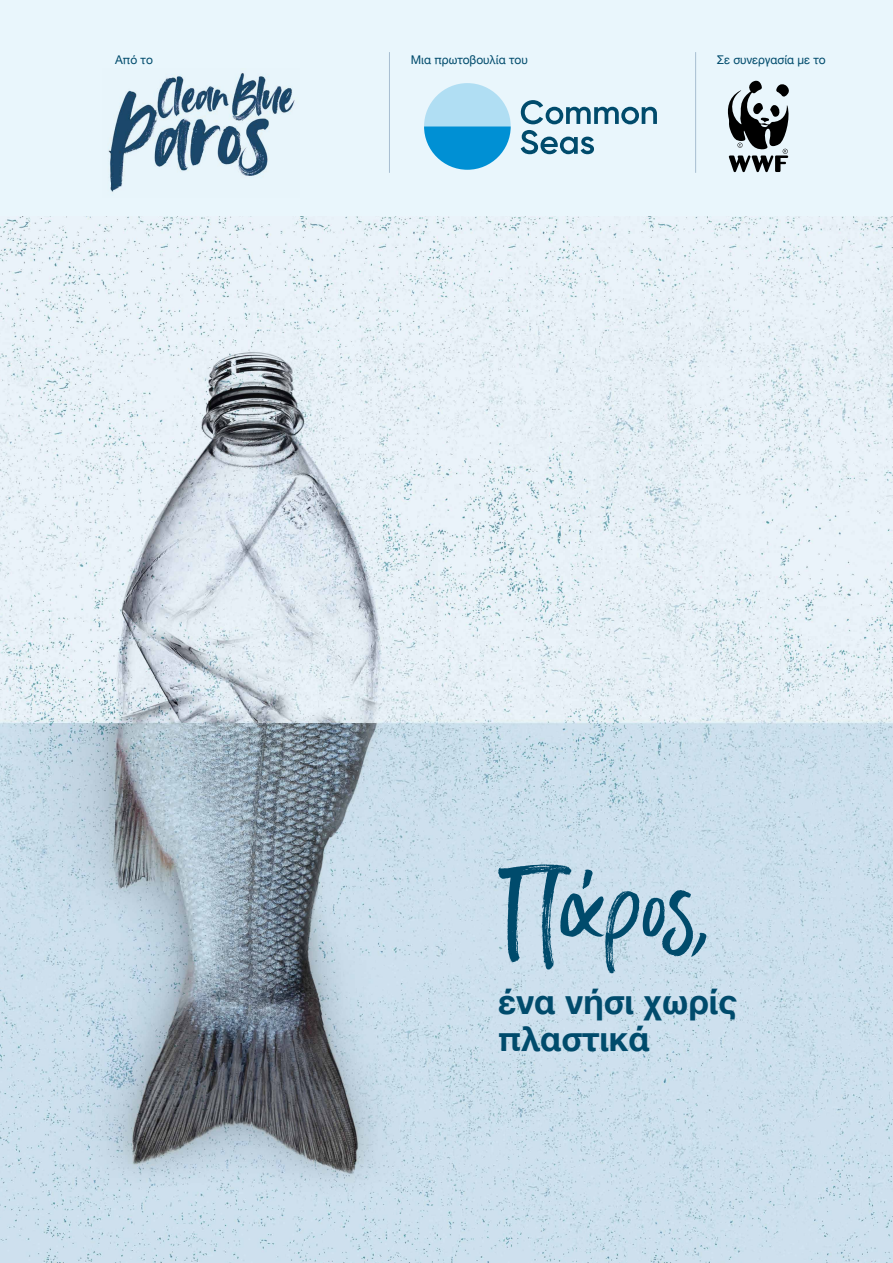
<style>
.page{position:relative;width:893px;height:1263px;background:#fff}
.page>*{position:absolute;margin:0;border:0;box-sizing:border-box;transform-origin:0 0}
.t1{font:105px "Black Diamond";letter-spacing:-.01em;color:#004b6c}
.t2{font:700 34.5px/37.5px "Helvetica Neue";color:#004b6c}
.t3{font:12px "Helvetica Neue";color:#004b6c}
</style>
<div class="page">
<div style="left:0;top:0;width:893px;height:217px;background:#e9f6fc"></div>
<img style="left:0;top:217px;width:893px;height:1046px">
<svg style="left:521px;top:100px;width:136px;height:24px"></svg>
<svg style="left:521px;top:130px;width:73px;height:24px"></svg>
<svg style="left:424px;top:83px;width:87px;height:87px"></svg>
<img style="left:108px;top:73px;width:187px;height:119px">
<hr style="left:695px;top:52px;width:1px;height:121px;background:#a7bed1">
<hr style="left:389px;top:52px;width:1px;height:121px;background:#a7bed1">
<svg style="left:727px;top:80px;width:62px;height:92px"></svg>
<p class="t3" style="left:115px;top:52px;width:39px">Από το</p>
<p class="t3" style="left:411px;top:52px;width:118px">Μια πρωτοβουλία του</p>
<p class="t3" style="left:717px;top:52px;width:110px">Σε συνεργασία με το</p>
<h1 class="t1" style="left:498px;top:841px;width:223px">Πάρος,</h1>
<h2 class="t2" style="left:498px;top:982px;width:240px">ένα νήσι χωρίς πλαστικά</h2>
</div>
